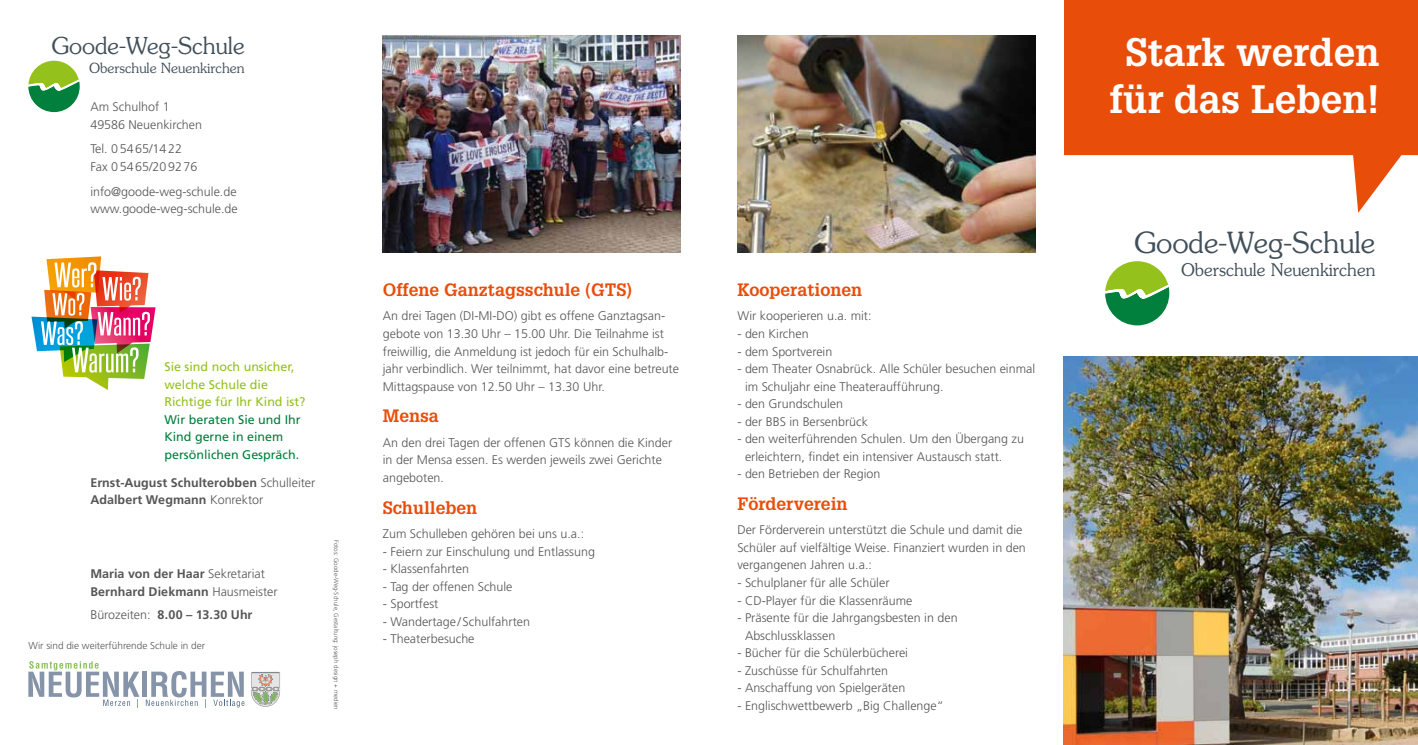
<style>
.page{position:relative;width:1418px;height:745px;background:#fff}
.page>*{position:absolute;margin:0;border:0;box-sizing:border-box;transform-origin:0 0}
.t1{font:700 38.75px/46.5px "Glypha";color:#fff;text-align:center}
.t2{font:300 29.12px "Souvenir";color:#414f5a}
.t3{font:300 23.25px "Souvenir";color:#414f5a}
.t4{font:700 17.5px "Glypha";color:#e94d0a}
.t5{font:300 17.5px "Souvenir";color:#414f5a}
.t6{font:300 14px "Souvenir";color:#414f5a}
.t7{font:300 12.5px/17.5px "Frutiger";color:#565656}
.t8{font:700 12.5px/17.5px "Frutiger";letter-spacing:.005em;color:#565656}
.t9{font:12.5px/17.5px "Frutiger";color:#94c11c}
.t10{font:12.5px/17.5px "Frutiger";color:#00803c}
.t11{font:300 10px "Frutiger";color:#565656}
.t12{font:300 6.25px "Frutiger";color:#565656}
.s1{font-weight:300}
</style>
<div class="page">
<svg style="left:1105px;top:261px;width:64px;height:64px"></svg>
<img style="left:1063px;top:356px;width:354px;height:388px">
<img style="left:383px;top:35px;width:297px;height:218px">
<svg style="left:28px;top:61px;width:52px;height:51px"></svg>
<svg style="left:251px;top:671px;width:29px;height:35px"></svg>
<div style="left:142px;top:671px;width:5px;height:25px;background:#8694aa"></div>
<svg style="left:28px;top:661px;width:111px;height:46px"></svg>
<svg style="left:146px;top:671px;width:98px;height:36px"></svg>
<svg style="left:1035px;top:0;width:382px;height:213px;fill:#e94d0a"></svg>
<div style="left:709px;top:0;width:354px;height:200px;background:#fff"></div>
<img style="left:737px;top:35px;width:298px;height:218px">
<svg style="left:31px;top:256px;width:124px;height:134px"></svg>
<h3 class="t3" style="left:52px;top:31px;width:195px">Goode-Weg-Schule</h3>
<p class="t6" style="left:89px;top:59px;width:157px">Oberschule Neuenkirchen</p>
<p class="t7" style="left:90px;top:98px;width:113px">Am Schulhof 1<br>49586 Neuenkirchen</p>
<p class="t7" style="left:90px;top:140px;width:108px">Tel. 05465/1422<br>Fax 05465/209276</p>
<p class="t7" style="left:90px;top:182px;width:149px">info@goode-weg-schule.de www.goode-weg-schule.de</p>
<p class="t9" style="left:164px;top:357px;width:143px">Sie sind noch unsicher, welche Schule die<br>Richtige für Ihr Kind ist?</p>
<p class="t10" style="left:164px;top:410px;width:138px">Wir beraten Sie und Ihr<br>Kind gerne in einem persönlichen Gespräch.</p>
<p class="t8" style="left:90px;top:473px;width:226px">Ernst-August Schulterobben <span class="s1">Schulleiter<br></span>Adalbert Wegmann <span class="s1">Konrektor</span></p>
<p class="t8" style="left:90px;top:564px;width:189px">Maria von der Haar <span class="s1">Sekretariat<br></span>Bernhard Diekmann <span class="s1">Hausmeister</span></p>
<p class="t8" style="left:90px;top:605px;width:164px"><span class="s1">Bürozeiten:</span> 8.00 – 13.30 Uhr</p>
<p class="t11" style="left:28px;top:639px;width:178px">Wir sind die weiterführende Schule in der</p>
<p class="t12" style="left:340px;top:539px;width:171px;rotate:90deg">Fotos: Goode-Weg-Schule, Gestaltung: joseph design + medien</p>
<h3 class="t4" style="left:383px;top:278px;width:251px">Offene Ganztagsschule (GTS)</h3>
<p class="t7" style="left:383px;top:307px;width:298px">An drei Tagen (DI-MI-DO) gibt es offene Ganztagsan&shy;gebote von 13.30 Uhr – 15.00 Uhr. Die Teilnahme ist freiwillig, die Anmeldung ist jedoch für ein Schulhalb&shy;jahr verbindlich. Wer teilnimmt, hat davor eine betreute Mittagspause von 12.50 Uhr – 13.30 Uhr.</p>
<h3 class="t4" style="left:383px;top:405px;width:58px">Mensa</h3>
<p class="t7" style="left:383px;top:433px;width:291px">An den drei Tagen der offenen GTS können die Kinder in der Mensa essen. Es werden jeweils zwei Gerichte angeboten.</p>
<h3 class="t4" style="left:383px;top:496px;width:96px">Schulleben</h3>
<p class="t7" style="left:383px;top:524px;width:203px">Zum Schulleben gehören bei uns u.a.:</p>
<p class="t7" style="left:383px;top:542px;width:214px">- Feiern zur Einschulung und Entlassung</p>
<p class="t7" style="left:383px;top:559px;width:88px">- Klassenfahrten</p>
<p class="t7" style="left:383px;top:577px;width:131px">- Tag der offenen Schule</p>
<p class="t7" style="left:383px;top:594px;width:57px">- Sportfest</p>
<p class="t7" style="left:383px;top:612px;width:149px">- Wandertage/ Schulfahrten</p>
<p class="t7" style="left:383px;top:629px;width:93px">- Theaterbesuche</p>
<h3 class="t4" style="left:737px;top:278px;width:126px">Kooperationen</h3>
<p class="t7" style="left:737px;top:307px;width:136px">Wir kooperieren u.a. mit:</p>
<p class="t7" style="left:737px;top:324px;width:73px">- den Kirchen</p>
<p class="t7" style="left:737px;top:342px;width:96px">- dem Sportverein</p>
<p class="t7" style="left:745px;top:359px;width:292px;text-indent:-8px">- dem Theater Osnabrück. Alle Schüler besuchen einmal im Schuljahr eine Theateraufführung.</p>
<p class="t7" style="left:737px;top:394px;width:107px">- den Grundschulen</p>
<p class="t7" style="left:737px;top:412px;width:132px">- der BBS in Bersenbrück</p>
<p class="t7" style="left:745px;top:429px;width:281px;text-indent:-8px">- den weiterführenden Schulen. Um den Übergang zu erleichtern, findet ein intensiver Austausch statt.</p>
<p class="t7" style="left:737px;top:464px;width:145px">- den Betrieben der Region</p>
<h3 class="t4" style="left:737px;top:492px;width:112px">Förderverein</h3>
<p class="t7" style="left:737px;top:521px;width:290px">Der Förderverein unterstützt die Schule und damit die<br>Schüler auf vielfältige Weise. Finanziert wurden in den vergangenen Jahren u.a.:</p>
<p class="t7" style="left:737px;top:573px;width:154px">- Schulplaner für alle Schüler</p>
<p class="t7" style="left:737px;top:591px;width:176px">- CD-Player für die Klassenräume</p>
<p class="t7" style="left:745px;top:608px;width:214px;text-indent:-8px">- Präsente für die Jahrgangsbesten in den<br>Abschlussklassen</p>
<p class="t7" style="left:737px;top:643px;width:172px">- Bücher für die Schülerbücherei</p>
<p class="t7" style="left:737px;top:661px;width:152px">- Zuschüsse für Schulfahrten</p>
<p class="t7" style="left:737px;top:678px;width:169px">- Anschaffung von Spielgeräten</p>
<p class="t7" style="left:737px;top:696px;width:208px">- Englischwettbewerb „Big Challenge“</p>
<h1 class="t1" style="left:1109px;top:28px;width:271px">Stark werden für das Leben!</h1>
<h2 class="t2" style="left:1134px;top:224px;width:243px">Goode-Weg-Schule</h2>
<h3 class="t5" style="left:1180px;top:259px;width:196px">Oberschule Neuenkirchen</h3>
</div>
